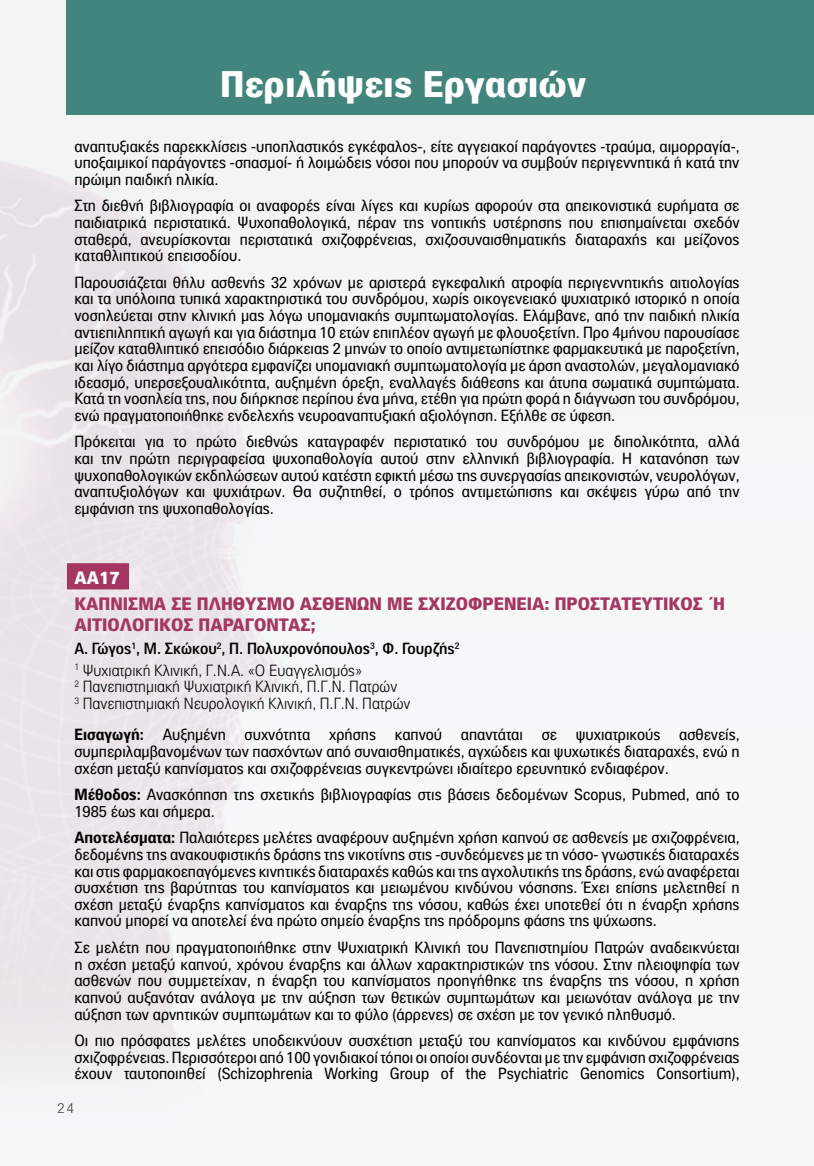
<style>
.page{position:relative;width:814px;height:1166px;background:#f5f8f8}
.page>*{position:absolute;margin:0;border:0;box-sizing:border-box;transform-origin:0 0}
.t1{font:900 36.05px "PF Paperback";color:#fff}
.t2{font:900 17.5px/21px "PF Paperback";color:#a53662}
.t3{font:900 17.5px "PF Paperback";color:#fff}
.t4{font:15.75px/16.6px "PF Paperback";color:#000;text-align:justify}
.t5{font:300 15.75px/16.6px "PF Paperback";color:#000}
.t6{font:500 15.75px/21.5px "PF Paperback";color:#000}
.t7{font:300 14px "PF Paperback";color:#414042}
.s1{font-weight:300}
.s2{font-weight:700}
</style>
<div class="page">
<img style="left:0;top:108px;width:282px;height:953px">
<div style="left:67px;top:0;width:747px;height:115px;background:#41857d"></div>
<div style="left:67px;top:563px;width:62px;height:26px;background:#a53662"></div>
<h1 class="t1" style="left:220px;top:62px;width:368px">Περιλήψεις Εργασιών</h1>
<p class="t4" style="left:74px;top:137px;width:667px">αναπτυξιακές παρεκκλίσεις -υποπλαστικός εγκέφαλος-, είτε αγγειακοί παράγοντες -τραύμα, αιμορραγία-, υποξαιμικοί παράγοντες -σπασμοί- ή λοιμώδεις νόσοι που μπορούν να συμβούν περιγεννητικά ή κατά την πρώιμη παιδική ηλικία.</p>
<p class="t4" style="left:74px;top:197px;width:666px">Στη διεθνή βιβλιογραφία οι αναφορές είναι λίγες και κυρίως αφορούν στα απεικονιστικά ευρήματα σε παιδιατρικά περιστατικά. Ψυχοπαθολογικά, πέραν της νοητικής υστέρησης που επισημαίνεται σχεδόν σταθερά, ανευρίσκονται περιστατικά σχιζοφρένειας, σχιζοσυναισθηματικής διαταραχής και μείζονος καταθλιπτικού επεισοδίου.</p>
<p class="t4" style="left:74px;top:273px;width:667px">Παρουσιάζεται θήλυ ασθενής 32 χρόνων με αριστερά εγκεφαλική ατροφία περιγεννητικής αιτιολογίας και τα υπόλοιπα τυπικά χαρακτηριστικά του συνδρόμου, χωρίς οικογενειακό ψυχιατρικό ιστορικό η οποία νοσηλεύεται στην κλινική μας λόγω υπομανιακής συμπτωματολογίας. Ελάμβανε, από την παιδική ηλικία αντιεπιληπτική αγωγή και για διάστημα 10 ετών επιπλέον αγωγή με φλουοξετίνη. Προ 4μήνου παρουσίασε μείζον καταθλιπτικό επεισόδιο διάρκειας 2 μηνών το οποίο αντιμετωπίστηκε φαρμακευτικά με παροξετίνη, και λίγο διάστημα αργότερα εμφανίζει υπομανιακή συμπτωματολογία με άρση αναστολών, μεγαλομανιακό ιδεασμό, υπερσεξουαλικότητα, αυξημένη όρεξη, εναλλαγές διάθεσης και άτυπα σωματικά συμπτώματα.<br>Κατά τη νοσηλεία της, που διήρκησε περίπου ένα μήνα, ετέθη για πρώτη φορά η διάγνωση του συνδρόμου, ενώ πραγματοποιήθηκε ενδελεχής νευροαναπτυξιακή αξιολόγηση. Εξήλθε σε ύφεση.</p>
<p class="t4" style="left:74px;top:433px;width:666px">Πρόκειται για το πρώτο διεθνώς καταγραφέν περιστατικό του συνδρόμου με διπολικότητα, αλλά και την πρώτη περιγραφείσα ψυχοπαθολογία αυτού στην ελληνική βιβλιογραφία. Η κατανόηση των ψυχοπαθολογικών εκδηλώσεων αυτού κατέστη εφικτή μέσω της συνεργασίας απεικονιστών, νευρολόγων, αναπτυξιολόγων και ψυχιάτρων. Θα συζητηθεί, ο τρόπος αντιμετώπισης και σκέψεις γύρω από την εμφάνιση της ψυχοπαθολογίας.</p>
<p class="t3" style="left:74px;top:567px;width:47px">AA17</p>
<p class="t2" style="left:74px;top:593px;width:650px">ΚΑΠΝΙΣΜΑ ΣΕ ΠΛΗΘΥΣΜΟ ΑΣΘΕΝΩΝ ΜΕ ΣΧΙΖΟΦΡΕΝΕΙΑ: ΠΡΟΣΤΑΤΕΥΤΙΚΟΣ ΄Ή<br>ΑΙΤΙΟΛΟΓΙΚΟΣ ΠΑΡΑΓΟΝΤΑΣ;</p>
<p class="t6" style="left:74px;top:637px;width:386px">Α. Γώγος<sup>1</sup>, Μ. Σκώκου<sup>2</sup>, Π. Πολυχρονόπουλος<sup>3</sup>, Φ. Γουρζής<sup>2<br></sup><sup>1</sup> <span class="s1">Ψυχιατρική Κλινική, Γ.Ν.Α. «Ο Ευαγγελισμός»</span></p>
<p class="t5" style="left:74px;top:678px;width:337px"><sup>2</sup> Πανεπιστημιακή Ψυχιατρική Κλινική, Π.Γ.Ν. Πατρών<br><sup>3</sup> Πανεπιστημιακή Νευρολογική Κλινική, Π.Γ.Ν. Πατρών</p>
<p class="t4" style="left:74px;top:726px;width:667px"><span class="s2">Εισαγωγή:</span> Αυξημένη συχνότητα χρήσης καπνού απαντάται σε ψυχιατρικούς ασθενείς, συμπεριλαμβανομένων των πασχόντων από συναισθηματικές, αγχώδεις και ψυχωτικές διαταραχές, ενώ η σχέση μεταξύ καπνίσματος και σχιζοφρένειας συγκεντρώνει ιδιαίτερο ερευνητικό ενδιαφέρον.</p>
<p class="t4" style="left:74px;top:786px;width:666px"><span class="s2">Μέθοδος:</span> Ανασκόπηση της σχετικής βιβλιογραφίας στις βάσεις δεδομένων Scopus, Pubmed, από το<br>1985 έως και σήμερα.</p>
<p class="t4" style="left:74px;top:829px;width:666px"><span class="s2">Αποτελέσματα:</span> Παλαιότερες μελέτες αναφέρουν αυξημένη χρήση καπνού σε ασθενείς με σχιζοφρένεια, δεδομένης της ανακουφιστικής δράσης της νικοτίνης στις -συνδεόμενες με τη νόσο- γνωστικές διαταραχές και στις φαρμακοεπαγόμενες κινητικές διαταραχές καθώς και της αγχολυτικής της δράσης, ενώ αναφέρεται συσχέτιση της βαρύτητας του καπνίσματος και μειωμένου κινδύνου νόσησης. Έχει επίσης μελετηθεί η σχέση μεταξύ έναρξης καπνίσματος και έναρξης της νόσου, καθώς έχει υποτεθεί ότι η έναρξη χρήσης καπνού μπορεί να αποτελεί ένα πρώτο σημείο έναρξης της πρόδρομης φάσης της ψύχωσης.</p>
<p class="t4" style="left:74px;top:939px;width:666px">Σε μελέτη που πραγματοποιήθηκε στην Ψυχιατρική Κλινική του Πανεπιστημίου Πατρών αναδεικνύεται η σχέση μεταξύ καπνού, χρόνου έναρξης και άλλων χαρακτηριστικών της νόσου. Στην πλειοψηφία των ασθενών που συμμετείχαν, η έναρξη του καπνίσματος προηγήθηκε της έναρξης της νόσου, η χρήση καπνού αυξανόταν ανάλογα με την αύξηση των θετικών συμπτωμάτων και μειωνόταν ανάλογα με την αύξηση των αρνητικών συμπτωμάτων και το φύλο (άρρενες) σε σχέση με τον γενικό πληθυσμό.</p>
<p class="t4" style="left:74px;top:1032px;width:667px">Οι πιο πρόσφατες μελέτες υποδεικνύουν συσχέτιση μεταξύ του καπνίσματος και κινδύνου εμφάνισης σχιζοφρένειας. Περισσότεροι από 100 γονιδιακοί τόποι οι οποίοι συνδέονται με την εμφάνιση σχιζοφρένειας έχουν ταυτοποιηθεί (Schizophrenia Working Group of the Psychiatric Genomics Consortium),</p>
<p class="t7" style="left:58px;top:1099px;width:18px">24</p>
</div>
